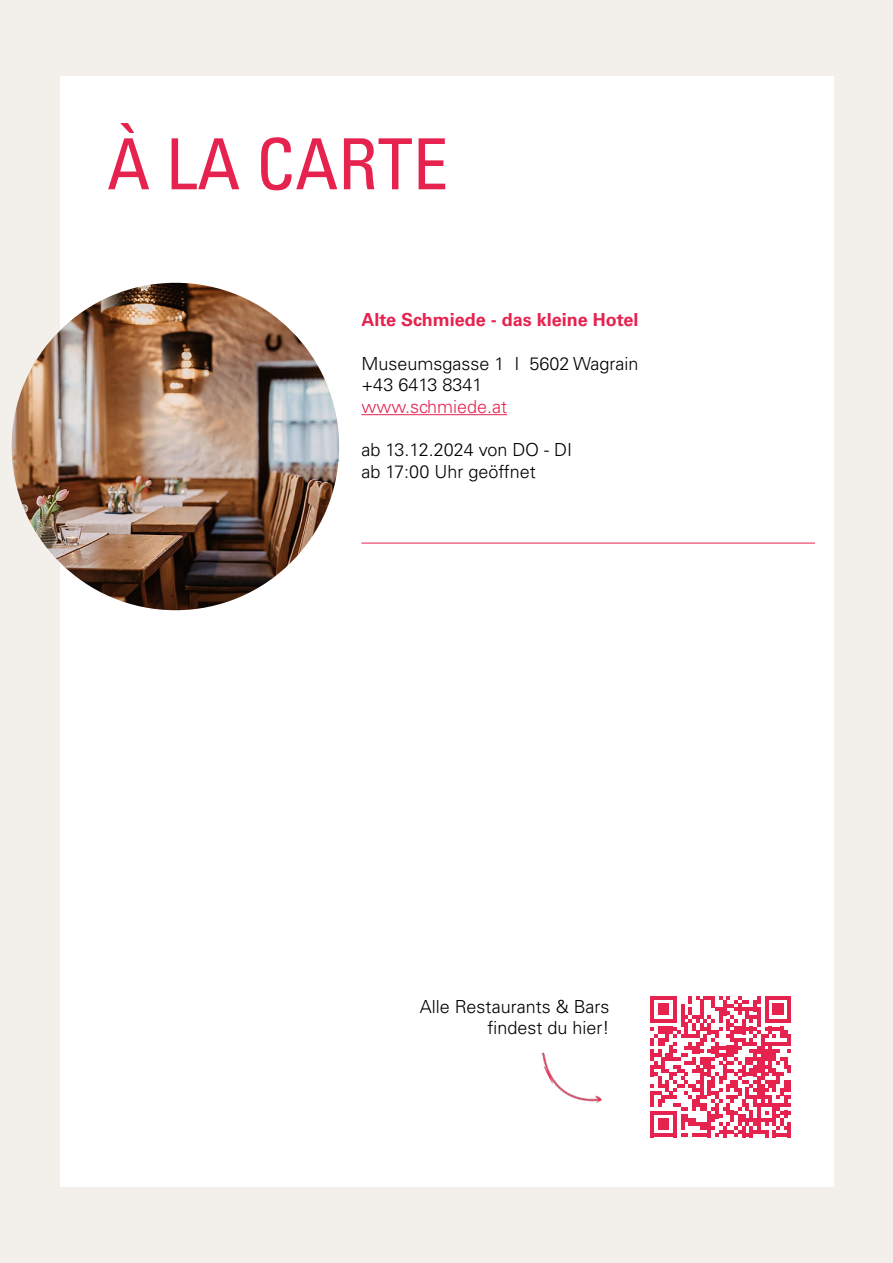
<style>
.page{position:relative;width:893px;height:1263px;background:#f3f0ec}
.page>*{position:absolute;margin:0;border:0;box-sizing:border-box;transform-origin:0 0}
.t1{font:condensed 70.5px "Univers LT Std";color:#e6224f}
.t2{font:300 18px/21.6px "Univers LT Std";color:#000}
.t3{font:700 18px "Univers LT Std";color:#e6224f}
.t4{font:300 18px "Univers LT Std";color:#e6224f}
</style>
<div class="page">
<div style="left:60px;top:76px;width:773px;height:1111px;background:#fff"></div>
<hr style="left:361px;top:414px;width:146px;height:1px;background:#e6224f">
<hr style="left:361px;top:543px;width:454px;height:1px;background:#e6224f">
<img style="left:12px;top:283px;width:327px;height:327px;border-radius:164px">
<svg style="left:650px;top:996px;width:141px;height:141px"></svg>
<hr style="left:787px;top:1122px;width:4px;height:15px;background:#e6224f">
<img style="left:541px;top:1052px;width:61px;height:51px">
<h1 class="t1" style="left:107px;top:120px;width:343px">À LA CARTE</h1>
<p class="t3" style="left:361px;top:310px;width:279px">Alte Schmiede - das kleine Hotel</p>
<p class="t2" style="left:361px;top:352px;width:279px">Museumsgasse 1 I 5602 Wagrain +43 6413 8341</p>
<p class="t4" style="left:361px;top:396px;width:147px">www.schmiede.at</p>
<p class="t2" style="left:361px;top:439px;width:212px">ab 13.12.2024 von DO - DI ab 17:00 Uhr geöffnet</p>
<p class="t2" style="left:420px;top:995px;width:191px;text-align:right">Alle Restaurants &amp; Bars findest du hier!</p>
</div>
